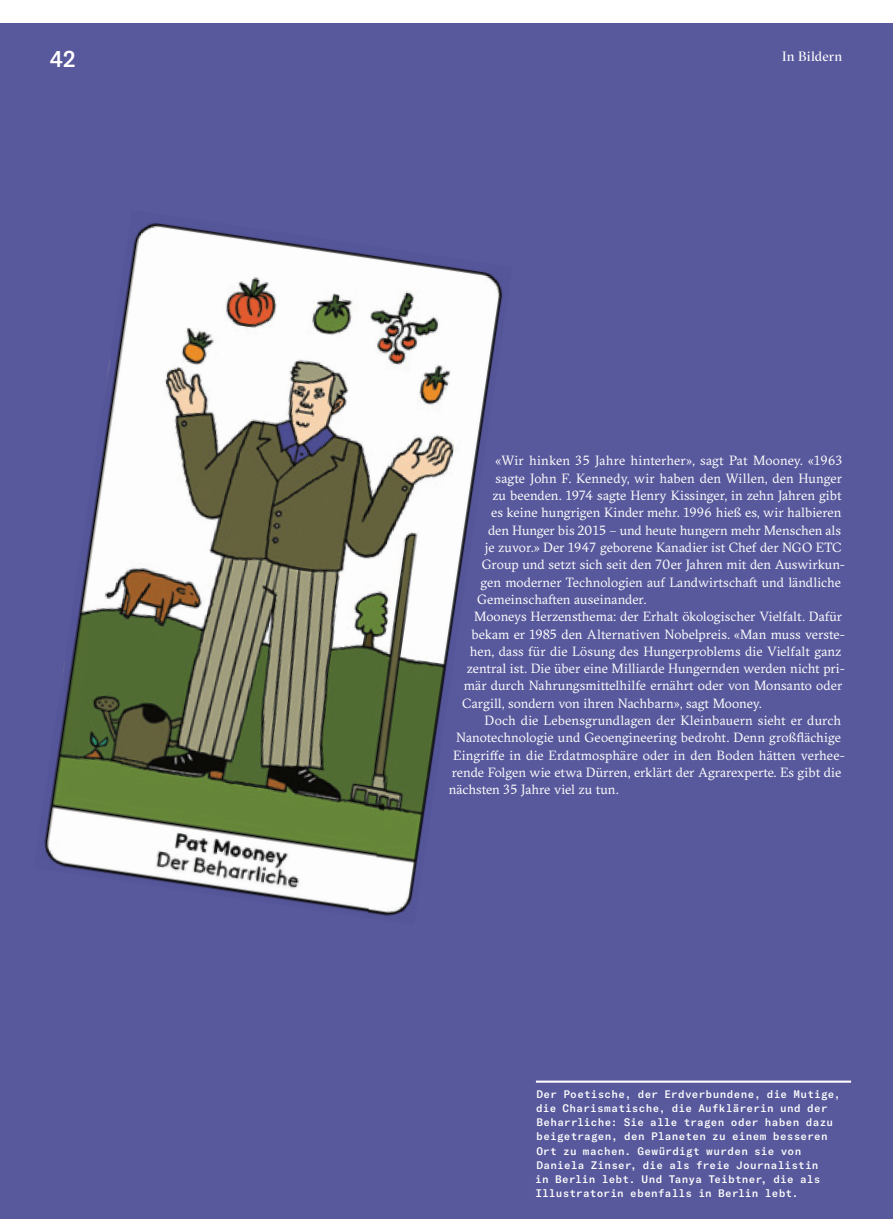
<style>
.page{position:relative;width:893px;height:1221px;background:#fff}
.page>*{position:absolute;margin:0;border:0;box-sizing:border-box;transform-origin:0 0}
.t1{font:500 22.5px "GT America Mono";color:#fff}
.t2{font:13.5px "GT Sectra Fine";letter-spacing:.01em;color:#fff}
.t3{font:13.35px "GT Sectra";letter-spacing:.005em;color:#fff}
.t4{font:500 10.8px/14.2px "GT America Mono";letter-spacing:.02em;color:#fff}
</style>
<div class="page">
<div style="left:0;top:24px;width:893px;height:1194px;background:#58589c"></div>
<img style="left:86px;top:223px;width:312px;height:340px">
<img style="left:366px;top:259px;width:137px;height:632px">
<img style="left:44px;top:563px;width:369px;height:353px">
<hr style="left:536px;top:1080px;width:315px;height:2px;background:#fff">
<h1 class="t1" style="left:49px;top:51px;width:29px">42</h1>
<p class="t2" style="left:782px;top:51px;width:62px">In Bildern</p>
<p class="t3" style="left:495px;top:456px;width:348px">«Wir hinken 35 Jahre hinterher», sagt Pat Mooney. «1963</p>
<p class="t3" style="left:495px;top:473px;width:348px">sagte John F. Kennedy, wir haben den Willen, den Hunger</p>
<p class="t3" style="left:492px;top:490px;width:351px">zu beenden. 1974 sagte Henry Kissinger, in zehn Jahren gibt</p>
<p class="t3" style="left:491px;top:507px;width:352px">es keine hungrigen Kinder mehr. 1996 hieß es, wir halbieren</p>
<p class="t3" style="left:488px;top:525px;width:354px">den Hunger bis 2015 – und heute hungern mehr Menschen als</p>
<p class="t3" style="left:485px;top:542px;width:358px">je zuvor.» Der 1947 geborene Kanadier ist Chef der NGO ETC</p>
<p class="t3" style="left:482px;top:559px;width:365px">Group und setzt sich seit den 70er Jahren mit den Auswirkun-</p>
<p class="t3" style="left:480px;top:577px;width:362px">gen moderner Technologien auf Landwirtscha und ländliche</p>
<p class="t3" style="left:477px;top:594px;width:170px">Gemeinscha en auseinander.</p>
<p class="t3" style="left:474px;top:611px;width:369px">Mooneys Herzensthema: der Erhalt ökologischer Vielfalt. Dafür</p>
<p class="t3" style="left:471px;top:629px;width:375px">bekam er 1985 den Alternativen Nobelpreis. «Man muss verste-</p>
<p class="t3" style="left:470px;top:646px;width:373px">hen, dass für die Lösung des Hungerproblems die Vielfalt ganz</p>
<p class="t3" style="left:467px;top:663px;width:380px">zentral ist. Die über eine Milliarde Hungernden werden nicht pri-</p>
<p class="t3" style="left:464px;top:681px;width:380px">mär durch Nahrungsmi elhilfe ernährt oder von Monsanto oder</p>
<p class="t3" style="left:462px;top:698px;width:301px">Cargill, sondern von ihren Nachbarn», sagt Mooney.</p>
<p class="t3" style="left:485px;top:715px;width:358px">Doch die Lebensgrundlagen der Kleinbauern sieht er durch</p>
<p class="t3" style="left:456px;top:733px;width:386px">Nanotechnologie und Geoengineering bedroht. Denn großflächige</p>
<p class="t3" style="left:453px;top:750px;width:393px">Eingriffe in die Erdatmosphäre oder in den Boden hä en verhee-</p>
<p class="t3" style="left:452px;top:767px;width:391px">rende Folgen wie etwa Dürren, erklärt der Agrarexperte. Es gibt die</p>
<p class="t3" style="left:449px;top:785px;width:171px">nächsten 35 Jahre viel zu tun.</p>
<p class="t4" style="left:535px;top:1087px;width:307px">Der Poetische, der Erdverbundene, die Mutige, die Charismatische, die Aufklärerin und der Beharrliche: Sie alle tragen oder haben dazu beigetragen, den Planeten zu einem besseren Ort zu machen. Gewürdigt wurden sie von Daniela Zinser, die als freie Journalistin<br>in Berlin lebt. Und Tanya Teibtner, die als Illustratorin ebenfalls in Berlin lebt.</p>
</div>
